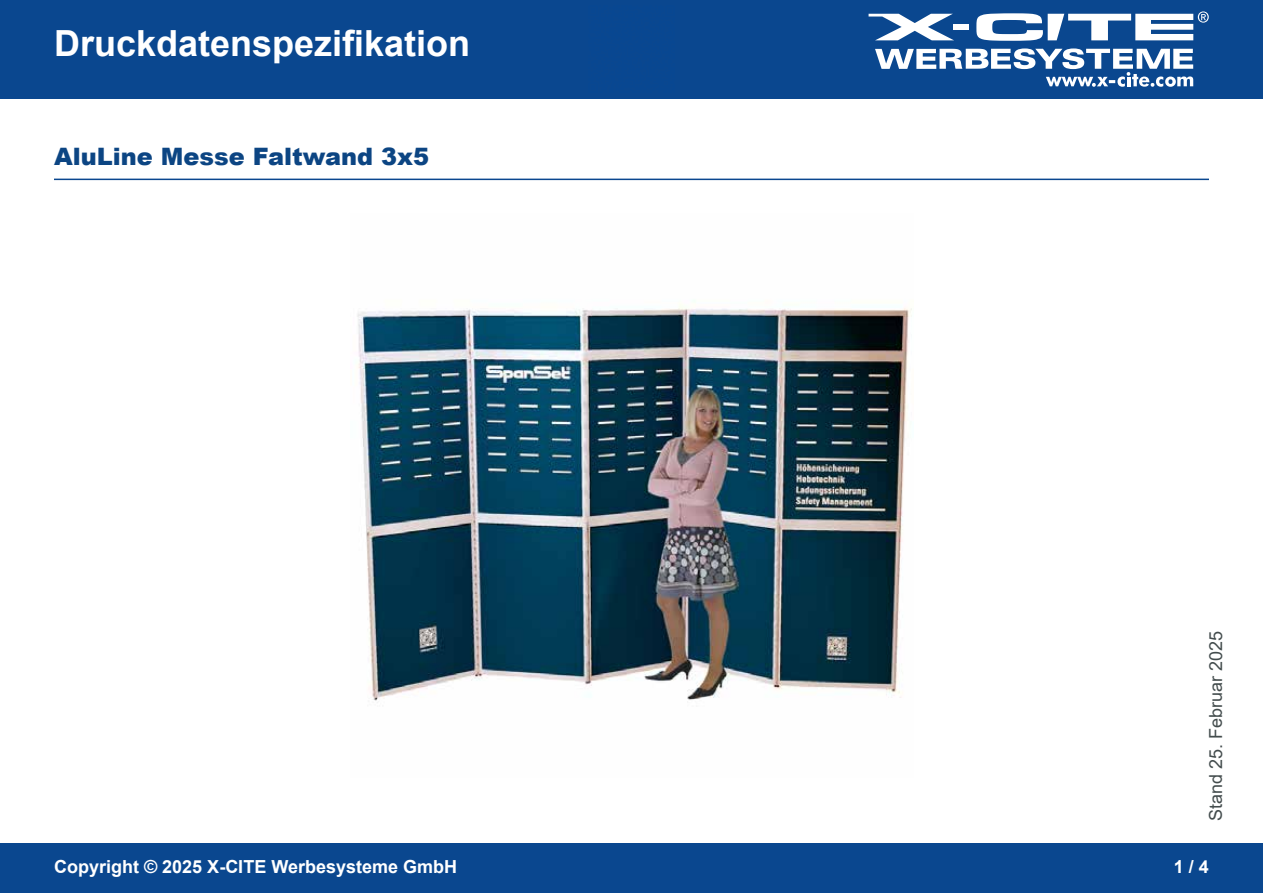
<style>
.page{position:relative;width:1263px;height:893px;background:#fff}
.page>*{position:absolute;margin:0;border:0;box-sizing:border-box;transform-origin:0 0}
.t1{font:700 36px "Arial";color:#fff}
.t2{font:900 24px "Arial";color:#0c4583}
.t3{font:700 18px "Arial";color:#fff}
.t4{font:18px "Arial";color:#434c4d}
</style>
<div class="page">
<div style="left:0;top:0;width:1263px;height:98px;background:#0a478f"></div>
<div style="left:0;top:844px;width:1263px;height:49px;background:#0a478f"></div>
<svg style="left:868px;top:14px;width:85px;height:26px"></svg>
<div style="left:953px;top:24px;width:15px;height:6px;background:#fff"></div>
<svg style="left:875px;top:48px;width:318px;height:39px"></svg>
<svg style="left:976px;top:11px;width:233px;height:30px"></svg>
<hr style="left:54px;top:179px;width:1155px;height:1px;background:#0a478f">
<img style="left:357px;top:300px;width:555px;height:403px">
<h1 class="t1" style="left:54px;top:18px;width:418px">Druckdatenspezifikation</h1>
<h2 class="t2" style="left:54px;top:139px;width:377px">AluLine Messe Faltwand 3x5</h2>
<p class="t4" style="left:1203px;top:821px;width:192px;rotate:-90deg">Stand 25. Februar 2025</p>
<p class="t3" style="left:54px;top:854px;width:405px">Copyright © 2025 X-CITE Werbesysteme GmbH</p>
<p class="t3" style="left:1174px;top:854px;width:37px">1 / 4</p>
</div>
